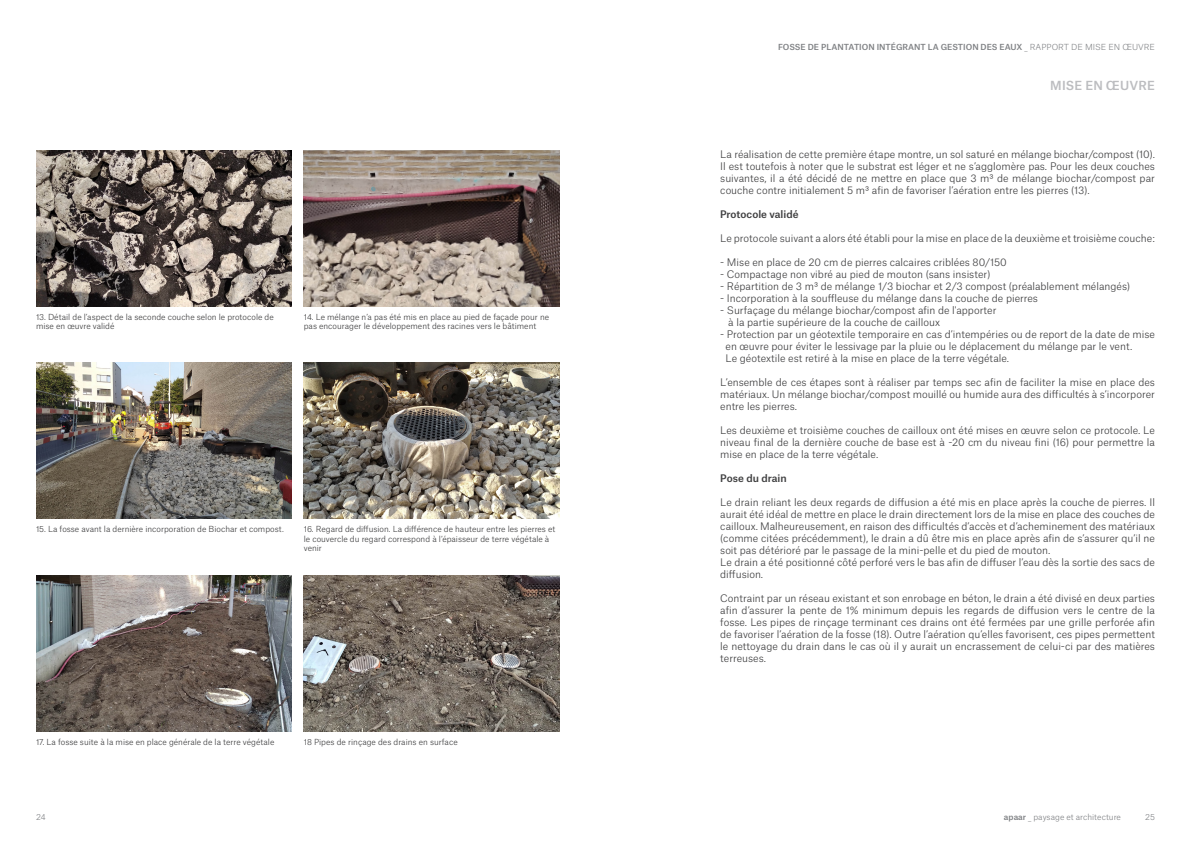
<style>
.page{position:relative;width:1191px;height:842px;background:#fff}
.page>*{position:absolute;margin:0;border:0;box-sizing:border-box;transform-origin:0 0}
.SOUS-TITRE_12_droite{font:500 12px "Atlas Grotesk";letter-spacing:.01em;color:#bcbdc0}
.t1{font:300 10px/12px "Atlas Grotesk";color:#3e3e3f;text-align:justify}
.t2{font:500 10px "Atlas Grotesk";color:#3e3e3f}
.t3{font:300 8px/9.6px "Atlas Grotesk";color:#3e3e3f}
.t4{font:500 8px "Atlas Grotesk";color:#808285}
.t5{font:300 8px "Atlas Grotesk";color:#808285}
.s1{font-weight:300}
.s2{font-weight:500}
</style>
<div class="page">
<img style="left:36px;top:575px;width:256px;height:156px">
<img style="left:36px;top:363px;width:256px;height:156px">
<img style="left:304px;top:363px;width:255px;height:156px">
<img style="left:304px;top:575px;width:255px;height:156px">
<img style="left:36px;top:150px;width:256px;height:156px">
<img style="left:304px;top:150px;width:255px;height:156px">
<p class="t3" style="left:36px;top:311px;width:239px">13. Détail de l’aspect de la seconde couche selon le protocole de mise en œuvre validé</p>
<p class="t3" style="left:304px;top:311px;width:247px">14. Le mélange n’a pas été mis en place au pied de façade pour ne pas encourager le développement des racines vers le bâtiment</p>
<p class="t3" style="left:36px;top:524px;width:249px">15. La fosse avant la dernière incorporation de Biochar et compost.</p>
<p class="t3" style="left:304px;top:524px;width:253px">16. Regard de diffusion. La différence de hauteur entre les pierres et le couvercle du regard correspond à l’épaisseur de terre végétale à venir</p>
<p class="t3" style="left:36px;top:736px;width:240px">17. La fosse suite à la mise en place générale de la terre végétale</p>
<p class="t3" style="left:304px;top:736px;width:155px">18 Pipes de rinçage des drains en surface</p>
<p class="t4" style="left:778px;top:40px;width:378px">FOSSE DE PLANTATION INTÉGRANT LA GESTION DES EAUX <span class="s1">_ RAPPORT DE MISE EN ŒUVRE</span></p>
<p class="SOUS-TITRE_12_droite" style="left:1050px;top:76px;width:106px">MISE EN ŒUVRE</p>
<p class="t1" style="left:720px;top:148px;width:436px">La réalisation de cette première étape montre, un sol saturé en mélange biochar/compost (10).<br>Il est toutefois à noter que le substrat est léger et ne s’agglomère pas. Pour les deux couches suivantes, il a été décidé de ne mettre en place que 3 m3 de mélange biochar/compost par couche contre initialement 5 m3 afin de favoriser l’aération entre les pierres (13).</p>
<p class="t2" style="left:720px;top:206px;width:80px">Protocole validé</p>
<p class="t1" style="left:720px;top:232px;width:436px">Le protocole suivant a alors été établi pour la mise en place de la deuxième et troisième couche:</p>
<p class="t1" style="left:720px;top:256px;width:288px">- Mise en place de 20 cm de pierres calcaires criblées 80/150</p>
<p class="t1" style="left:720px;top:268px;width:271px">- Compactage non vibré au pied de mouton (sans insister)</p>
<p class="t1" style="left:720px;top:280px;width:411px">- Répartition de 3 m3 de mélange 1/3 biochar et 2/3 compost (préalablement mélangés)</p>
<p class="t1" style="left:720px;top:292px;width:319px">- Incorporation à la souffleuse du mélange dans la couche de pierres</p>
<p class="t1" style="left:720px;top:304px;width:278px">- Surfaçage du mélange biochar/compost afin de l'apporter</p>
<p class="t1" style="left:728px;top:316px;width:213px">à la partie supérieure de la couche de cailloux</p>
<p class="t1" style="left:720px;top:328px;width:436px">- Protection par un géotextile temporaire en cas d’intempéries ou de report de la date de mise</p>
<p class="t1" style="left:725px;top:340px;width:408px">en œuvre pour éviter le lessivage par la pluie ou le déplacement du mélange par le vent.</p>
<p class="t1" style="left:725px;top:352px;width:285px">Le géotextile est retiré à la mise en place de la terre végétale.</p>
<p class="t1" style="left:720px;top:376px;width:436px">L’ensemble de ces étapes sont à réaliser par temps sec afin de faciliter la mise en place des matériaux. Un mélange biochar/compost mouillé ou humide aura des difficultés à s’incorporer entre les pierres.</p>
<p class="t1" style="left:720px;top:424px;width:436px">Les deuxième et troisième couches de cailloux ont été mises en œuvre selon ce protocole. Le niveau final de la dernière couche de base est à -20 cm du niveau fini (16) pour permettre la mise en place de la terre végétale.</p>
<p class="t2" style="left:720px;top:470px;width:68px">Pose du drain</p>
<p class="t1" style="left:720px;top:496px;width:436px">Le drain reliant les deux regards de diffusion a été mis en place après la couche de pierres. Il aurait été idéal de mettre en place le drain directement lors de la mise en place des couches de cailloux. Malheureusement, en raison des difficultés d’accès et d’acheminement des matériaux (comme citées précédemment), le drain a dû être mis en place après afin de s’assurer qu’il ne soit pas détérioré par le passage de la mini-pelle et du pied de mouton.</p>
<p class="t1" style="left:720px;top:556px;width:436px">Le drain a été positionné côté perforé vers le bas afin de diffuser l’eau dès la sortie des sacs de diffusion.</p>
<p class="t1" style="left:720px;top:592px;width:436px">Contraint par un réseau existant et son enrobage en béton, le drain a été divisé en deux parties afin d’assurer la pente de 1% minimum depuis les regards de diffusion vers le centre de la fosse. Les pipes de rinçage terminant ces drains ont été fermées par une grille perforée afin de favoriser l’aération de la fosse (18). Outre l’aération qu’elles favorisent, ces pipes permettent le nettoyage du drain dans le cas où il y aurait un encrassement de celui-ci par des matières terreuses.</p>
<p class="t5" style="left:36px;top:810px;width:11px">24</p>
<p class="t5" style="left:1004px;top:810px;width:118px"><span class="s2">apaar</span> _ paysage et architecture</p>
<p class="t5" style="left:1145px;top:810px;width:11px">25</p>
</div>
